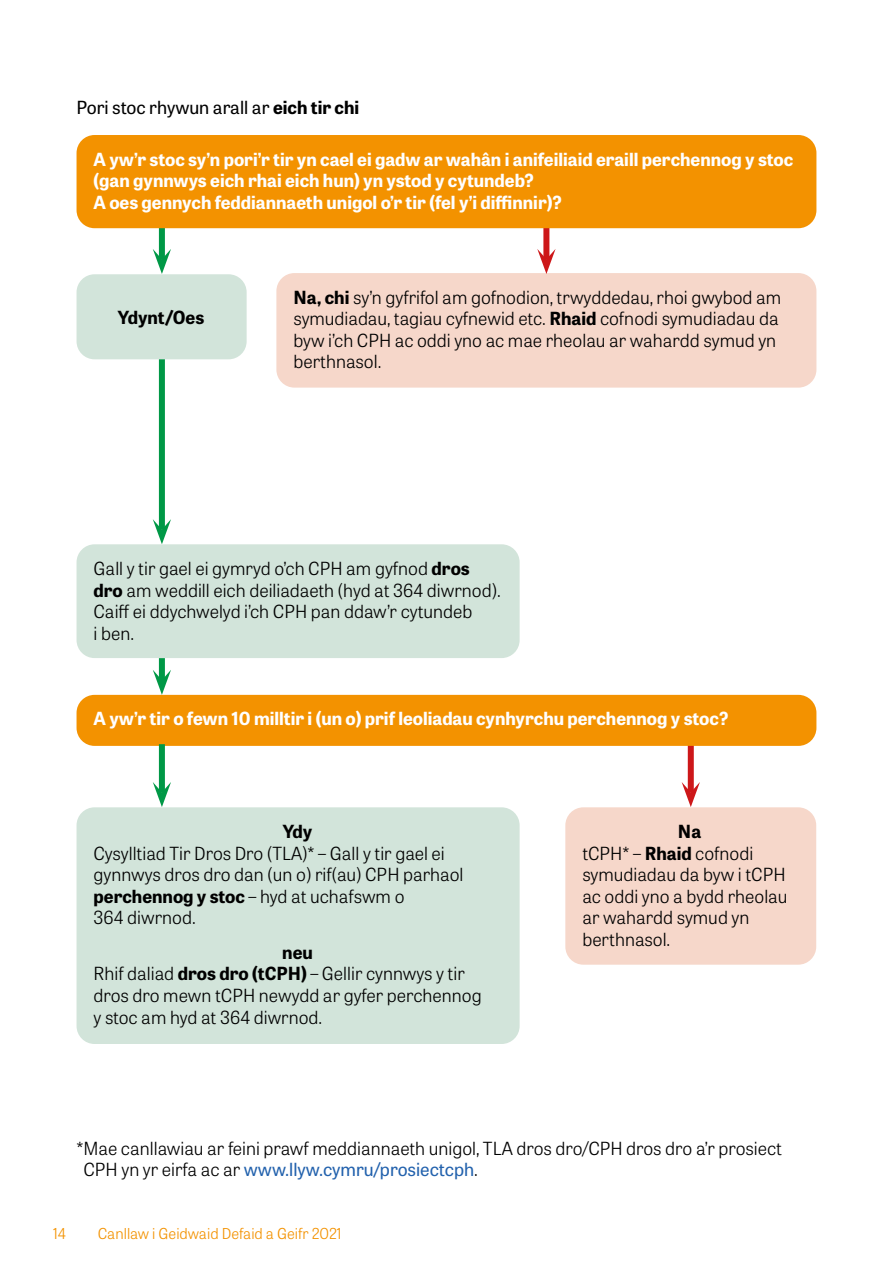
<style>
.page{position:relative;width:893px;height:1263px;background:#fff}
.page>*{position:absolute;margin:0;border:0;box-sizing:border-box;transform-origin:0 0}
.P_Body{font:300 18px/21.6px "Tablet Gothic";color:#000}
.P_Table_times_16pt_bold_white{font:700 18px/21.6px "Tablet Gothic";color:#fff}
.P_Body-2{font:18px "Tablet Gothic";color:#000}
.P_Body_bold{font:700 18px "Tablet Gothic";letter-spacing:-.005em;color:#000}
.P_Body-3{font:700 18px "Tablet Gothic";color:#000}
.t1{font:300 15px "Tablet Gothic";color:#f39200}
.s1{font-weight:700}
.s2{font-weight:400;color:#2362ad}
</style>
<div class="page">
<div style="left:688px;top:728px;width:6px;height:64px;background:#cd1719"></div>
<svg style="left:682px;top:782px;width:18px;height:25px"></svg>
<div style="left:77px;top:695px;width:739px;height:51px;background:#f39200;border-radius:18px"></div>
<div style="left:159px;top:316px;width:6px;height:213px;background:#009846"></div>
<svg style="left:153px;top:519px;width:18px;height:25px"></svg>
<div style="left:276px;top:273px;width:540px;height:115px;background:#f6d7ca;border-radius:18px"></div>
<div style="left:77px;top:807px;width:443px;height:237px;background:#d2e4da;border-radius:18px"></div>
<div style="left:565px;top:807px;width:251px;height:158px;background:#f6d7ca;border-radius:18px"></div>
<div style="left:159px;top:195px;width:6px;height:64px;background:#009846"></div>
<svg style="left:153px;top:249px;width:18px;height:25px"></svg>
<div style="left:159px;top:658px;width:6px;height:22px;background:#009846"></div>
<svg style="left:153px;top:670px;width:18px;height:25px"></svg>
<div style="left:77px;top:274px;width:170px;height:85px;background:#d2e4da;border-radius:18px"></div>
<div style="left:543px;top:195px;width:6px;height:64px;background:#cd1719"></div>
<svg style="left:537px;top:249px;width:19px;height:25px"></svg>
<div style="left:77px;top:544px;width:443px;height:114px;background:#d2e4da;border-radius:18px"></div>
<div style="left:77px;top:135px;width:739px;height:93px;background:#f39200;border-radius:18px"></div>
<div style="left:159px;top:744px;width:6px;height:48px;background:#009846"></div>
<svg style="left:153px;top:782px;width:18px;height:25px"></svg>
<p class="P_Body-2" style="left:77px;top:95px;width:284px">Pori stoc rhywun arall ar <span class="s1">eich tir chi</span></p>
<p class="P_Table_times_16pt_bold_white" style="left:94px;top:148px;width:701px">A yw’r stoc sy’n pori’r tir yn cael ei gadw ar wahân i anifeiliaid eraill perchennog y stoc (gan gynnwys eich rhai eich hun) yn ystod y cytundeb?<br>A oes gennych feddiannaeth unigol o’r tir (fel y’i diffinnir)?</p>
<p class="P_Body_bold" style="left:118px;top:304px;width:88px">Ydynt/Oes</p>
<p class="P_Body" style="left:293px;top:286px;width:489px"><span class="s1">Na, chi</span> sy’n gyfrifol am gofnodion, trwyddedau, rhoi gwybod am symudiadau, tagiau cyfnewid etc. <span class="s1">Rhaid</span> cofnodi symudiadau da byw i’ch CPH ac oddi yno ac mae rheolau ar wahardd symud yn berthnasol.</p>
<p class="P_Body" style="left:94px;top:557px;width:409px">Gall y tir gael ei gymryd o’ch CPH am gyfnod <span class="s1">dros dro</span> am weddill eich deiliadaeth (hyd at 364 diwrnod).<br>Caiff ei ddychwelyd i’ch CPH pan ddaw’r cytundeb<br>i ben.</p>
<p class="P_Table_times_16pt_bold_white" style="left:94px;top:707px;width:636px">A yw’r tir o fewn 10 milltir i (un o) prif leoliadau cynhyrchu perchennog y stoc?</p>
<p class="P_Body-3" style="left:283px;top:819px;width:31px">Ydy</p>
<p class="P_Body" style="left:94px;top:841px;width:371px">Cysylltiad Tir Dros Dro (TLA)* – Gall y tir gael ei gynnwys dros dro dan (un o) rif(au) CPH parhaol <span class="s1">perchennog y stoc</span> – hyd at uchafswm o<br>364 diwrnod.</p>
<p class="P_Body-3" style="left:282px;top:939px;width:32px">neu</p>
<p class="P_Body" style="left:94px;top:962px;width:390px">Rhif daliad <span class="s1">dros dro (tCPH)</span> – Gellir cynnwys y tir dros dro mewn tCPH newydd ar gyfer perchennog y stoc am hyd at 364 diwrnod.</p>
<p class="P_Body-3" style="left:678px;top:819px;width:25px">Na</p>
<p class="P_Body" style="left:582px;top:841px;width:207px">tCPH* – <span class="s1">Rhaid</span> cofnodi symudiadau da byw i tCPH ac oddi yno a bydd rheolau ar wahardd symud yn berthnasol.</p>
<p class="P_Body" style="left:84px;top:1137px;width:700px;text-indent:-7px">*Mae canllawiau ar feini prawf meddiannaeth unigol, TLA dros dro/CPH dros dro a’r prosiect<br>CPH yn yr eirfa ac ar <span class="s2">www.llyw.cymru/prosiectcph</span>.</p>
<p class="t1" style="left:53px;top:1223px;width:14px">14</p>
<p class="t1" style="left:98px;top:1223px;width:245px">Canllaw i Geidwaid Defaid a Geifr 2021</p>
</div>
